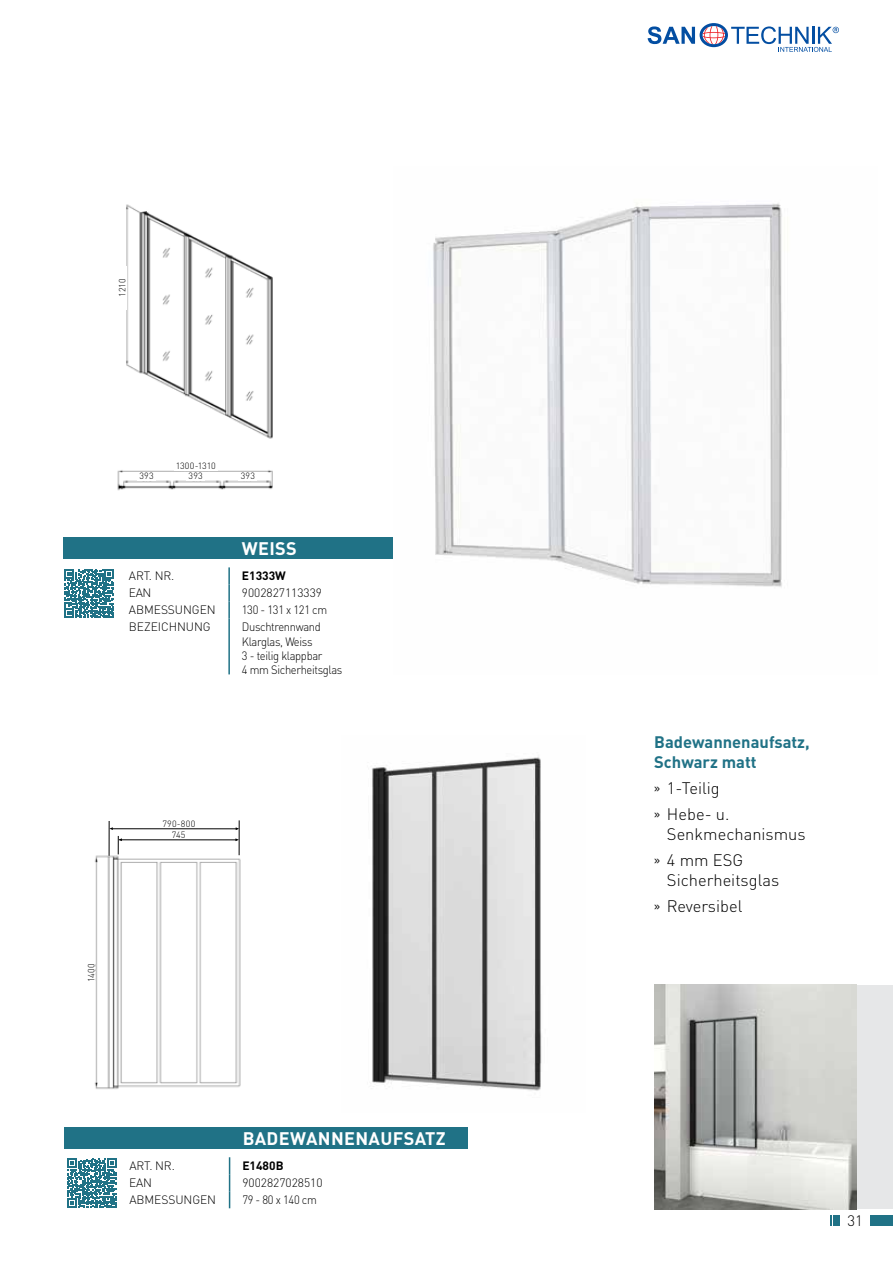
<style>
.page{position:relative;width:893px;height:1263px;background:#fff}
.page>*{position:absolute;margin:0;border:0;box-sizing:border-box;transform-origin:0 0}
.t1{font:700 18px "DIN Pro";letter-spacing:.02em;color:#fff}
.t2{font:300 16.5px/26.2px "DIN Pro";color:#000}
.t3{font:700 16.5px/19.8px "DIN Pro";color:#207286}
.t4{font:300 15px "DIN Pro";color:#000}
.t5{font:300 12px/14.4px "DIN Pro";letter-spacing:-.03em;color:#000;scale:.93 1}
.t6{font:300 12px "DIN Pro";letter-spacing:-.005em;color:#000}
.t7{font:300 12px "DIN Pro";color:#000}
.t8{font:300 12px "DIN Pro";letter-spacing:-.03em;color:#000}
.t9{font:700 12px "DIN Pro";color:#000}
.t10{font:300 9px "DIN Pro";letter-spacing:.015em;color:#000}
.t11{font:300 9px "DIN Pro";letter-spacing:-.02em;color:#000}
.s1{font-family:"Myriad Pro";font-weight:400;font-size:12px}
</style>
<div class="page">
<div style="left:63px;top:538px;width:340px;height:21px;background:#207286"></div>
<svg style="left:228px;top:567px;width:2px;height:51px"></svg>
<hr style="left:228px;top:618px;width:2px;height:56px;background:#207286">
<svg style="left:65px;top:569px;width:49px;height:49px"></svg>
<img style="left:394px;top:203px;width:388px;height:384px">
<img style="left:126px;top:204px;width:147px;height:235px">
<img style="left:117px;top:470px;width:156px;height:21px">
<div style="left:118px;top:266px;width:9px;height:44px;background:#fff"></div>
<div style="left:174px;top:462px;width:44px;height:9px;background:#fff"></div>
<div style="left:137px;top:472px;width:19px;height:9px;background:#fff"></div>
<div style="left:187px;top:472px;width:18px;height:9px;background:#fff"></div>
<div style="left:239px;top:472px;width:18px;height:9px;background:#fff"></div>
<div style="left:654px;top:985px;width:239px;height:223px;background:#e6e7e8"></div>
<img style="left:372px;top:757px;width:170px;height:334px">
<div style="left:64px;top:1127px;width:404px;height:22px;background:#207286"></div>
<svg style="left:229px;top:1157px;width:1px;height:51px"></svg>
<svg style="left:67px;top:1159px;width:49px;height:49px"></svg>
<img style="left:654px;top:985px;width:202px;height:224px">
<img style="left:94px;top:838px;width:147px;height:251px">
<div style="left:88px;top:960px;width:7px;height:26px;background:#fff"></div>
<hr style="left:239px;top:820px;width:1px;height:35px;background:#000">
<hr style="left:109px;top:821px;width:1px;height:35px;background:#000">
<svg style="left:118px;top:836px;width:4px;height:18px"></svg>
<hr style="left:119px;top:839px;width:118px;height:1px;background:#000">
<hr style="left:112px;top:828px;width:125px;height:1px;background:#000">
<div style="left:870px;top:1215px;width:23px;height:11px;background:#207286"></div>
<hr style="left:836px;top:1215px;width:4px;height:11px;background:#207286">
<svg style="left:831px;top:1215px;width:5px;height:11px"></svg>
<svg style="left:648px;top:23px;width:191px;height:29px"></svg>
<p class="t10" style="left:115px;top:297px;width:19px;rotate:-90deg">1210</p>
<p class="t11" style="left:176px;top:459px;width:42px">1300-1310</p>
<p class="t10" style="left:140px;top:469px;width:16px">393</p>
<p class="t10" style="left:189px;top:469px;width:16px">393</p>
<p class="t10" style="left:241px;top:469px;width:16px">393</p>
<h1 class="t1" style="left:242px;top:533px;width:56px">WEISS</h1>
<p class="t8" style="left:129px;top:567px;width:47px">ART. NR.</p>
<p class="t9" style="left:242px;top:566px;width:45px">E1333W</p>
<p class="t7" style="left:129px;top:584px;width:24px">EAN</p>
<p class="t7" style="left:242px;top:584px;width:82px">9002827113339</p>
<p class="t6" style="left:129px;top:601px;width:88px">ABMESSUNGEN</p>
<p class="t5" style="left:242px;top:602px;width:93px">130 - 131 x 121 cm</p>
<p class="t6" style="left:129px;top:618px;width:83px">BEZEICHNUNG</p>
<p class="t5" style="left:242px;top:619px;width:110px">Duschtrennwand<br>Klarglas, Weiss<br>3 - teilig klappbar<br>4 mm Sicherheitsglas</p>
<p class="t10" style="left:84px;top:982px;width:20px;rotate:-90deg">1400</p>
<p class="t10" style="left:163px;top:816px;width:34px">790-800</p>
<p class="t10" style="left:172px;top:827px;width:15px">745</p>
<h1 class="t1" style="left:243px;top:1123px;width:205px">BADEWANNENAUFSATZ</h1>
<p class="t8" style="left:129px;top:1156px;width:47px">ART. NR.</p>
<p class="t9" style="left:242px;top:1156px;width:43px">E1480B</p>
<p class="t7" style="left:129px;top:1173px;width:24px">EAN</p>
<p class="t7" style="left:242px;top:1173px;width:82px">9002827028510</p>
<p class="t6" style="left:129px;top:1190px;width:88px">ABMESSUNGEN</p>
<p class="t5" style="left:242px;top:1191px;width:82px">79 - 80 x 140 cm</p>
<h2 class="t3" style="left:654px;top:730px;width:157px">Badewannenaufsatz,<br>Schwarz matt</h2>
<h2 class="t2" style="left:654px;top:773px;width:77px"><span class="s1">»</span> 1-Teilig <span class="s1">»</span> Hebe- u.</h2>
<h2 class="t2" style="left:654px;top:819px;width:153px;text-indent:13px">Senkmechanismus <span class="s1">»</span> 4 mm ESG</h2>
<h2 class="t2" style="left:654px;top:865px;width:126px;text-indent:13px">Sicherheitsglas <span class="s1">»</span> Reversibel</h2>
<p class="t4" style="left:847px;top:1209px;width:17px">31</p>
</div>
